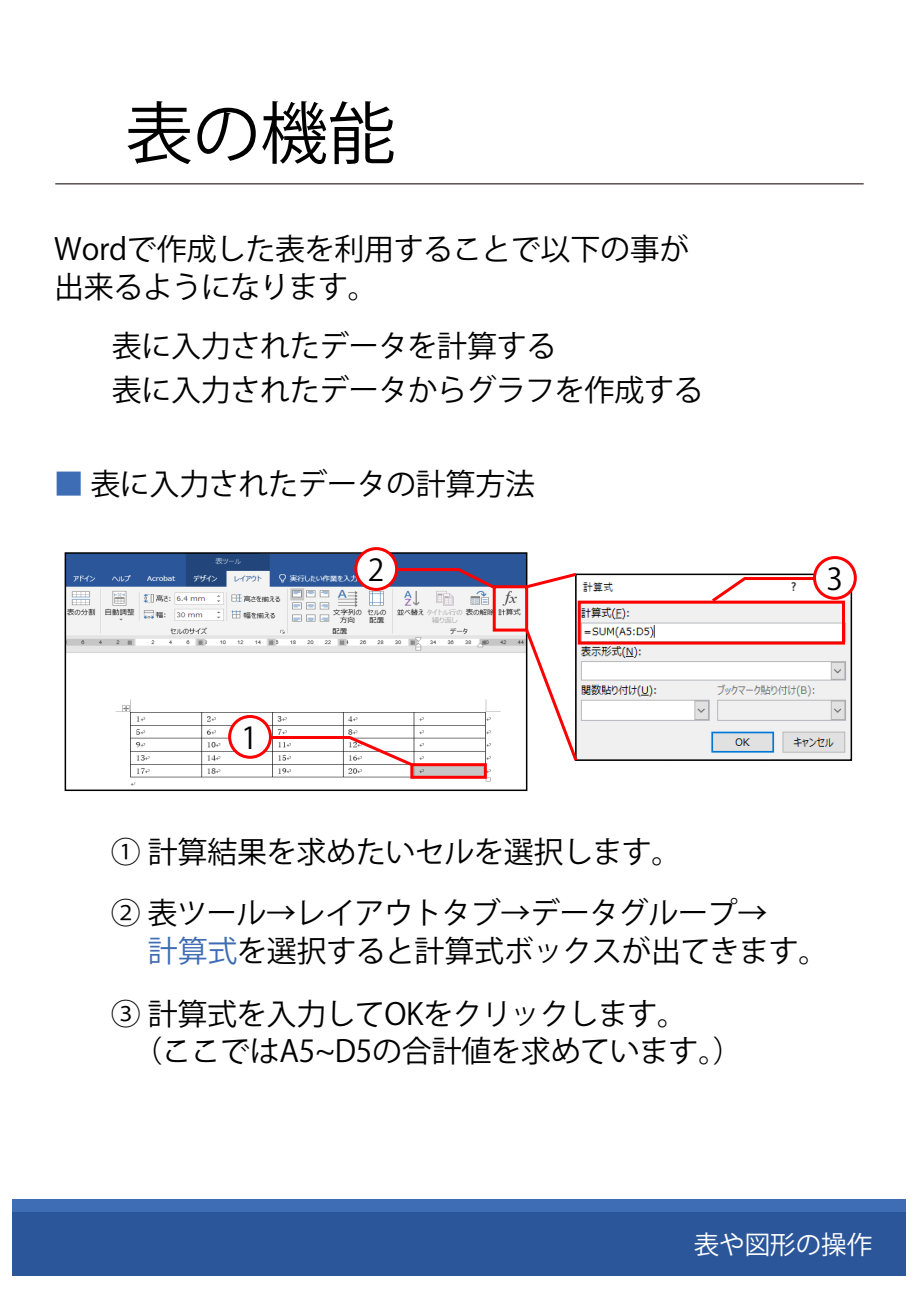
<style>
.page{position:relative;width:919px;height:1289px;background:#fff}
.page>*{position:absolute;margin:0;border:0;box-sizing:border-box;transform-origin:0 0}
.t1{font:67.5px "Koz Go Pr 6 N";color:#000}
.t2{font:30px/37.5px "Koz Go Pr 6 N";letter-spacing:-.015em;color:#000}
.t3{font:25.5px "Koz Go Pr 6 N";color:#fff}
.s1{color:#3e6db5}
</style>
<div class="page">
<img style="left:68px;top:555px;width:456px;height:231px">
<div style="left:65px;top:552px;width:462px;height:239px;border:2px solid #000"></div>
<img style="left:579px;top:582px;width:270px;height:175px">
<div style="left:575px;top:573px;width:277px;height:187px;border:2px solid #000"></div>
<div style="left:410px;top:763px;width:77px;height:15px;border:3px solid #f00"></div>
<div style="left:492px;top:585px;width:36px;height:46px;border:3px solid #f00"></div>
<div style="left:577px;top:600px;width:267px;height:44px;border:3px solid #f00"></div>
<svg style="left:267px;top:734px;width:149px;height:34px"></svg>
<svg style="left:393px;top:566px;width:105px;height:25px;background:#676695"></svg>
<svg style="left:708px;top:575px;width:109px;height:30px"></svg>
<div style="left:229px;top:716px;width:41px;height:41px;background:#fff;border-radius:50%"></div>
<div style="left:228px;top:715px;width:44px;height:43px;border:3px solid #f00;border-radius:50%"></div>
<div style="left:356px;top:548px;width:40px;height:41px;background:#fff;border-radius:50%"></div>
<div style="left:354px;top:547px;width:44px;height:44px;border:3px solid #f00;border-radius:50%"></div>
<div style="left:814px;top:557px;width:41px;height:41px;background:#fff;border-radius:50%"></div>
<div style="left:813px;top:556px;width:43px;height:44px;border:3px solid #f00;border-radius:50%"></div>
<svg style="left:523px;top:570px;width:56px;height:20px"></svg>
<svg style="left:522px;top:626px;width:57px;height:138px"></svg>
<div style="left:13px;top:1199px;width:893px;height:77px;background:#3e6db5"></div>
<hr style="left:55px;top:183px;width:808px;height:1px;background:#231815">
<div style="left:13px;top:1212px;width:893px;height:64px;background:#2b579a"></div>
<h1 class="t1" style="left:125px;top:95px;width:272px">表の機能</h1>
<p class="t2" style="left:54px;top:231px;width:637px">Wordで作成した表を利用することで以下の事が出来るようになります。</p>
<p class="t2" style="left:112px;top:325px;width:593px;line-height:43.3px">表に入力されたデータを計算する<br>表に入力されたデータからグラフを作成する</p>
<p class="t2" style="left:54px;top:466px;width:483px"><span class="s1">■</span> 表に入力されたデータの計算方法</p>
<p class="t2" style="left:241px;top:720px;width:18px">1</p>
<p class="t2" style="left:367px;top:552px;width:18px">2</p>
<p class="t2" style="left:826px;top:561px;width:18px">3</p>
<p class="t2" style="left:111px;top:821px;width:658px;line-height:61.2px">① 計算結果を求めたいセルを選択します。<br>② 表ツール→レイアウトタブ→データグループ→</p>
<p class="t2" style="left:111px;top:919px;width:719px;line-height:63.2px">　 <span class="s1">計算式</span>を選択すると計算式ボックスが出てきます。<br>③ 計算式を入力してOKをクリックします。</p>
<p class="t2" style="left:111px;top:1033px;width:633px">　 （ここではA5~D5の合計値を求めています。）</p>
<p class="t3" style="left:693px;top:1230px;width:180px">表や図形の操作</p>
</div>
